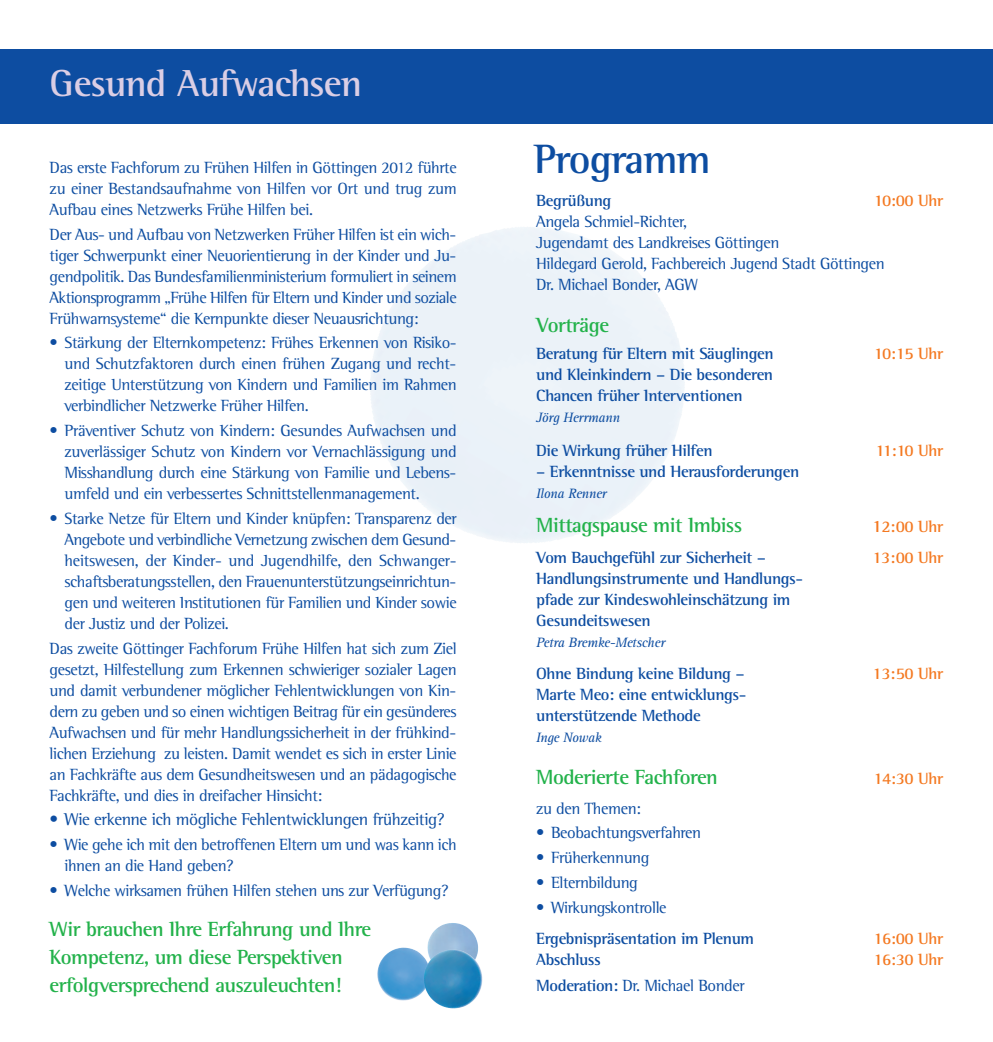
<style>
.page{position:relative;width:993px;height:1042px;background:#fff}
.page>*{position:absolute;margin:0;border:0;box-sizing:border-box;transform-origin:0 0}
.t1{font:700 42px "Rotis Semi Serif";letter-spacing:-.025em;color:#0d4da1}
.t2{font:700 38.5px "Rotis Semi Serif";letter-spacing:-.025em;color:#dacee5}
.t3{font:700 21px/28px "Rotis Semi Serif";letter-spacing:-.025em;color:#23b24b}
.t4{font:17.5px "Rotis Semi Serif";letter-spacing:-.025em;color:#0d4da1}
.t5{font:16.62px/21px "Rotis Semi Serif";letter-spacing:-.025em;color:#0d4da1;text-align:justify}
.t6{font:700 16.62px/21px "Rotis Semi Serif";letter-spacing:-.025em;color:#0d4da1}
.t7{font:700 16.62px "Rotis Semi Serif";letter-spacing:-.025em;color:#f47921}
.t8{font:italic 14px "Rotis Serif";letter-spacing:-.025em;color:#0d4da1}
.s1{font-size:17.5px}
.s2{font-weight:700}
</style>
<div class="page">
<img style="left:428px;top:923px;width:50px;height:26px">
<img style="left:377px;top:947px;width:53px;height:53px">
<div style="left:0;top:50px;width:992px;height:74px;background:#0d4da1"></div>
<img style="left:423px;top:949px;width:59px;height:59px">
<h2 class="t2" style="left:50px;top:70px;width:314px">Gesund Aufwachsen</h2>
<p class="t5" style="left:50px;top:158px;width:408px">Das erste Fachforum zu Frühen Hilfen in Göttingen 2012 führte zu einer Bestandsaufnahme von Hilfen vor Ort und trug zum Aufbau eines Netzwerks Frühe Hilfen bei.</p>
<p class="t5" style="left:50px;top:225px;width:408px">Der Aus- und Aufbau von Netzwerken Früher Hilfen ist ein wich&shy;tiger Schwerpunkt einer Neuorientierung in der Kinder und Ju&shy;gendpolitik. Das Bundesfamilienministerium formuliert in seinem Aktionsprogramm „Frühe Hilfen für Eltern und Kinder und soziale Frühwarnsysteme“ die Kernpunkte dieser Neuausrichtung:</p>
<p class="t5" style="left:64px;top:334px;width:393px;text-indent:-15px">• Stärkung der Elternkompetenz: Frühes Erkennen von Risiko&shy;und Schutzfaktoren durch einen frühen Zugang und recht&shy;zeitige Unterstützung von Kindern und Familien im Rahmen verbindlicher Netzwerke Früher Hilfen.</p>
<p class="t5" style="left:64px;top:422px;width:393px;text-indent:-15px">• Präventiver Schutz von Kindern: Gesundes Aufwachsen und zuverlässiger Schutz von Kindern vor Vernachlässigung und Misshandlung durch eine Stärkung von Familie und Lebens&shy;umfeld und ein verbessertes Schnittstellenmanagement.</p>
<p class="t5" style="left:64px;top:509px;width:393px;text-indent:-15px">• Starke Netze für Eltern und Kinder knüpfen: Transparenz der Angebote und verbindliche Vernetzung zwischen dem Gesund&shy;heitswesen, der Kinder- und Jugendhilfe, den Schwanger&shy;schaftsberatungsstellen, den Frauenunterstützungseinrichtun&shy;gen und weiteren Institutionen für Familien und Kinder sowie der Justiz und der Polizei.</p>
<p class="t5" style="left:50px;top:639px;width:408px">Das zweite Göttinger Fachforum Frühe Hilfen hat sich zum Ziel gesetzt, Hilfestellung zum Erkennen schwieriger sozialer Lagen und damit verbundener möglicher Fehlentwicklungen von Kin&shy;dern zu geben und so einen wichtigen Beitrag für ein gesünderes Aufwachsen und für mehr Handlungssicherheit in der frühkind&shy;lichen Erziehung zu leisten. Damit wendet es sich in erster Linie an Fachkräfte aus dem Gesundheitswesen und an pädagogische Fachkräfte, und dies in dreifacher Hinsicht:</p>
<p class="t4" style="left:50px;top:813px;width:396px">• Wie erkenne ich mögliche Fehlentwicklungen frühzeitig?</p>
<p class="t5" style="left:64px;top:836px;width:393px;text-indent:-15px">• Wie gehe ich mit den betroffenen Eltern um und was kann ich ihnen an die Hand geben?</p>
<p class="t5" style="left:50px;top:881px;width:400px">• Welche wirksamen frühen Hilfen stehen uns zur Verfügung?</p>
<p class="t3" style="left:50px;top:917px;width:323px">Wir brauchen Ihre Erfahrung und Ihre<br>Kompetenz, um diese Perspektiven erfolgversprechend auszuleuchten!</p>
<h1 class="t1" style="left:533px;top:145px;width:179px">Programm</h1>
<p class="t6" style="left:536px;top:192px;width:77px">Begrüßung</p>
<p class="t7" style="left:873px;top:195px;width:71px">10:00 Uhr</p>
<p class="t5" style="left:536px;top:213px;width:350px;text-align:left">Angela Schmiel-Richter,<br>Jugendamt des Landkreises Göttingen<br>Hildegard Gerold, Fachbereich Jugend Stadt Göttingen Dr. Michael Bonder, AGW</p>
<p class="t3" style="left:536px;top:313px;width:74px">Vorträge</p>
<p class="t6" style="left:536px;top:344px;width:239px">Beratung für Eltern mit Säuglingen</p>
<p class="t7" style="left:873px;top:347px;width:71px">10:15 Uhr</p>
<p class="t6" style="left:536px;top:365px;width:238px">und Kleinkindern – Die besonderen<br>Chancen früher Interventionen</p>
<p class="t8" style="left:536px;top:412px;width:85px">Jörg Herrmann</p>
<p class="t6" style="left:536px;top:441px;width:178px">Die Wirkung früher Hilfen</p>
<p class="t7" style="left:875px;top:444px;width:69px">11:10 Uhr</p>
<p class="t6" style="left:536px;top:462px;width:264px">– Erkenntnisse und Herausforderungen</p>
<p class="t8" style="left:536px;top:488px;width:72px">Ilona Renner</p>
<p class="t3" style="left:536px;top:513px;width:207px">Mittagspause mit Imbiss</p>
<p class="t7" style="left:871px;top:520px;width:73px"><span class="s1">1</span>2:00 Uhr</p>
<p class="t6" style="left:536px;top:549px;width:231px">Vom Bauchgefühl zur Sicherheit –</p>
<p class="t7" style="left:872px;top:552px;width:72px">13:00 Uhr</p>
<p class="t6" style="left:536px;top:570px;width:268px">Handlungsinstrumente und Handlungs&shy;pfade zur Kindeswohleinschätzung im<br>Gesundeitswesen</p>
<p class="t8" style="left:536px;top:638px;width:130px">Petra Bremke-Metscher</p>
<p class="t6" style="left:536px;top:664px;width:210px">Ohne Bindung keine Bildung –</p>
<p class="t7" style="left:872px;top:667px;width:72px">13:50 Uhr</p>
<p class="t6" style="left:536px;top:685px;width:212px">Marte Meo: eine entwicklungs&shy;unterstützende Methode</p>
<p class="t8" style="left:536px;top:732px;width:67px">Inge Nowak</p>
<p class="t3" style="left:536px;top:765px;width:183px">Moderierte Fachforen</p>
<p class="t7" style="left:873px;top:772px;width:71px">14:30 Uhr</p>
<p class="t5" style="left:536px;top:799px;width:106px">zu den Themen:</p>
<p class="t5" style="left:536px;top:824px;width:166px">• Beobachtungsverfahren</p>
<p class="t5" style="left:536px;top:849px;width:115px">• Früherkennung</p>
<p class="t5" style="left:536px;top:873px;width:103px">• Elternbildung</p>
<p class="t5" style="left:536px;top:898px;width:132px">• Wirkungskontrolle</p>
<p class="t6" style="left:536px;top:930px;width:219px">Ergebnispräsentation im Plenum</p>
<p class="t7" style="left:873px;top:933px;width:71px">16:00 Uhr</p>
<p class="t6" style="left:536px;top:951px;width:66px">Abschluss</p>
<p class="t7" style="left:873px;top:954px;width:71px">16:30 Uhr</p>
<p class="t5" style="left:536px;top:977px;width:210px"><span class="s2">Moderation:</span> Dr. Michael Bonder</p>
</div>
